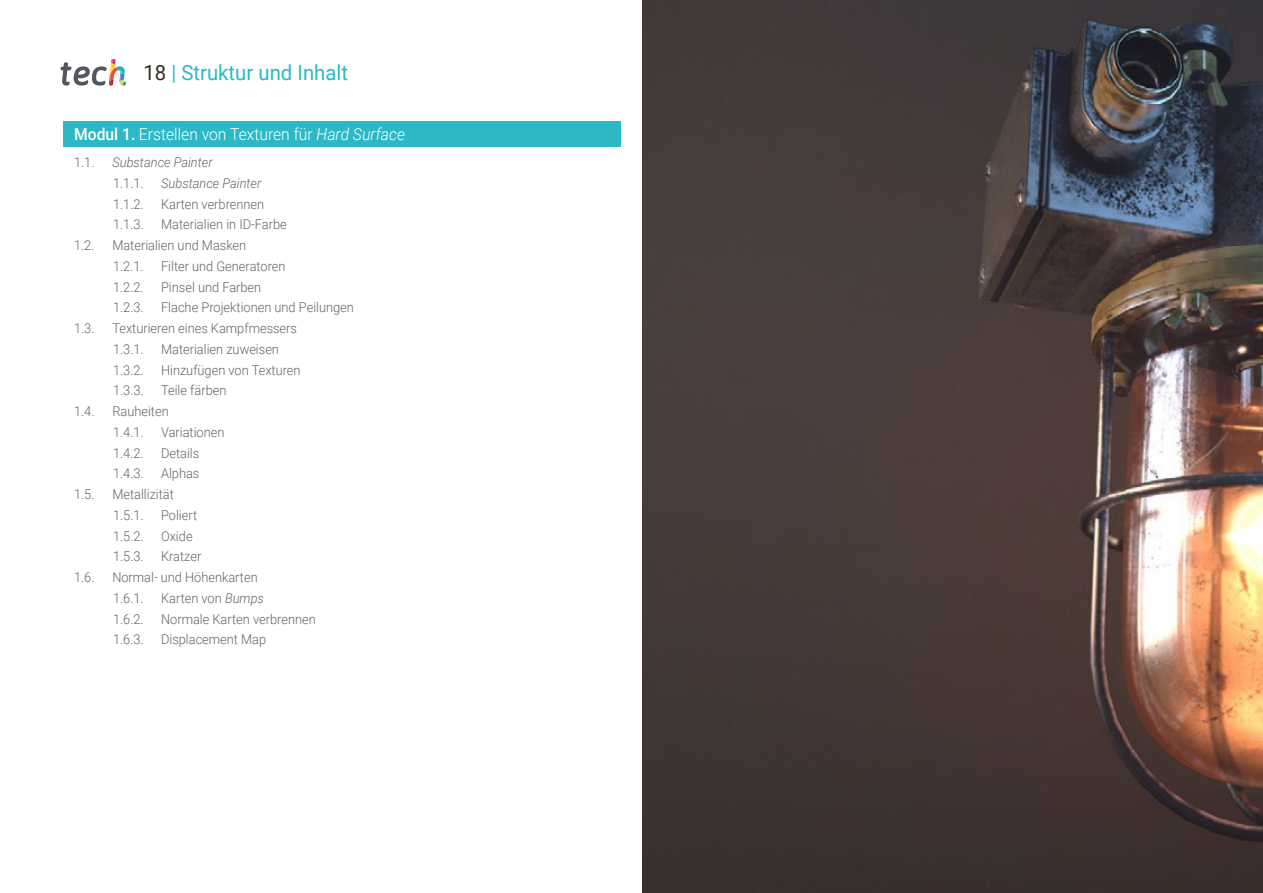
<style>
.page{position:relative;width:1263px;height:893px;background:#fff}
.page>*{position:absolute;margin:0;border:0;box-sizing:border-box;transform-origin:0 0}
.t1{font:21px "Roboto";color:#2db8c5}
.t2{font:300 16.5px "Roboto";color:#fff;scale:.95 1}
.t3{font:300 13.5px/20.7px "Roboto";color:#61646a;scale:.95 1}
.t4{font:italic 300 13.5px "Roboto";color:#61646a;scale:.95 1}
.s1{color:#312e20}
.s2{font-weight:500}
.s3{font-style:italic}
</style>
<div class="page">
<img style="left:643px;top:0;width:620px;height:893px">
<div style="left:63px;top:121px;width:557px;height:25px;background:#2db8c5"></div>
<svg style="left:61px;top:59px;width:65px;height:27px"></svg>
<h1 class="t1" style="left:144px;top:57px;width:206px"><span class="s1">18</span> | Struktur und Inhalt</h1>
<p class="t2" style="left:74px;top:123px;width:350px"><span class="s2">Modul 1.</span> Erstellen von Texturen für <span class="s3">Hard Surface</span></p>
<p class="t3" style="left:74px;top:151px;width:23px">1.1.</p>
<p class="t4" style="left:112px;top:153px;width:107px">Substance Painter</p>
<p class="t3" style="left:113px;top:172px;width:34px">1.1.1.</p>
<p class="t4" style="left:161px;top:174px;width:107px">Substance Painter</p>
<p class="t3" style="left:113px;top:193px;width:34px">1.1.2.</p>
<p class="t3" style="left:161px;top:193px;width:110px">Karten verbrennen</p>
<p class="t3" style="left:113px;top:214px;width:34px">1.1.3.</p>
<p class="t3" style="left:161px;top:214px;width:134px">Materialien in ID-Farbe</p>
<p class="t3" style="left:74px;top:234px;width:23px">1.2.</p>
<p class="t3" style="left:112px;top:234px;width:142px">Materialien und Masken<br>1.2.1.</p>
<p class="t3" style="left:161px;top:255px;width:133px">Filter und Generatoren</p>
<p class="t3" style="left:113px;top:276px;width:34px">1.2.2.</p>
<p class="t3" style="left:161px;top:276px;width:107px">Pinsel und Farben</p>
<p class="t3" style="left:113px;top:297px;width:34px">1.2.3.</p>
<p class="t3" style="left:161px;top:297px;width:205px">Flache Projektionen und Peilungen</p>
<p class="t3" style="left:74px;top:317px;width:23px">1.3.</p>
<p class="t3" style="left:112px;top:317px;width:196px">Texturieren eines Kampfmessers<br>1.3.1.</p>
<p class="t3" style="left:161px;top:338px;width:126px">Materialien zuweisen</p>
<p class="t3" style="left:113px;top:359px;width:34px">1.3.2.</p>
<p class="t3" style="left:161px;top:359px;width:148px">Hinzufügen von Texturen</p>
<p class="t3" style="left:113px;top:380px;width:34px">1.3.3.</p>
<p class="t3" style="left:161px;top:380px;width:70px">Teile färben</p>
<p class="t3" style="left:74px;top:400px;width:23px">1.4.</p>
<p class="t3" style="left:112px;top:400px;width:61px">Rauheiten<br>1.4.1.</p>
<p class="t3" style="left:161px;top:421px;width:68px">Variationen</p>
<p class="t3" style="left:113px;top:442px;width:34px">1.4.2.</p>
<p class="t3" style="left:161px;top:442px;width:42px">Details</p>
<p class="t3" style="left:113px;top:463px;width:34px">1.4.3.</p>
<p class="t3" style="left:161px;top:463px;width:42px">Alphas</p>
<p class="t3" style="left:74px;top:483px;width:23px">1.5.</p>
<p class="t3" style="left:112px;top:483px;width:66px">Metallizität<br>1.5.1.</p>
<p class="t3" style="left:161px;top:504px;width:40px">Poliert</p>
<p class="t3" style="left:113px;top:525px;width:34px">1.5.2.</p>
<p class="t3" style="left:161px;top:525px;width:35px">Oxide</p>
<p class="t3" style="left:113px;top:546px;width:34px">1.5.3.</p>
<p class="t3" style="left:161px;top:546px;width:44px">Kratzer</p>
<p class="t3" style="left:74px;top:566px;width:23px">1.6.</p>
<p class="t3" style="left:112px;top:566px;width:155px">Normal- und Höhenkarten<br>1.6.1.</p>
<p class="t3" style="left:161px;top:587px;width:110px">Karten von <span class="s3">Bumps</span></p>
<p class="t3" style="left:113px;top:608px;width:34px">1.6.2.</p>
<p class="t3" style="left:161px;top:608px;width:164px">Normale Karten verbrennen</p>
<p class="t3" style="left:113px;top:629px;width:34px">1.6.3.</p>
<p class="t3" style="left:161px;top:629px;width:112px">Displacement Map</p>
</div>
